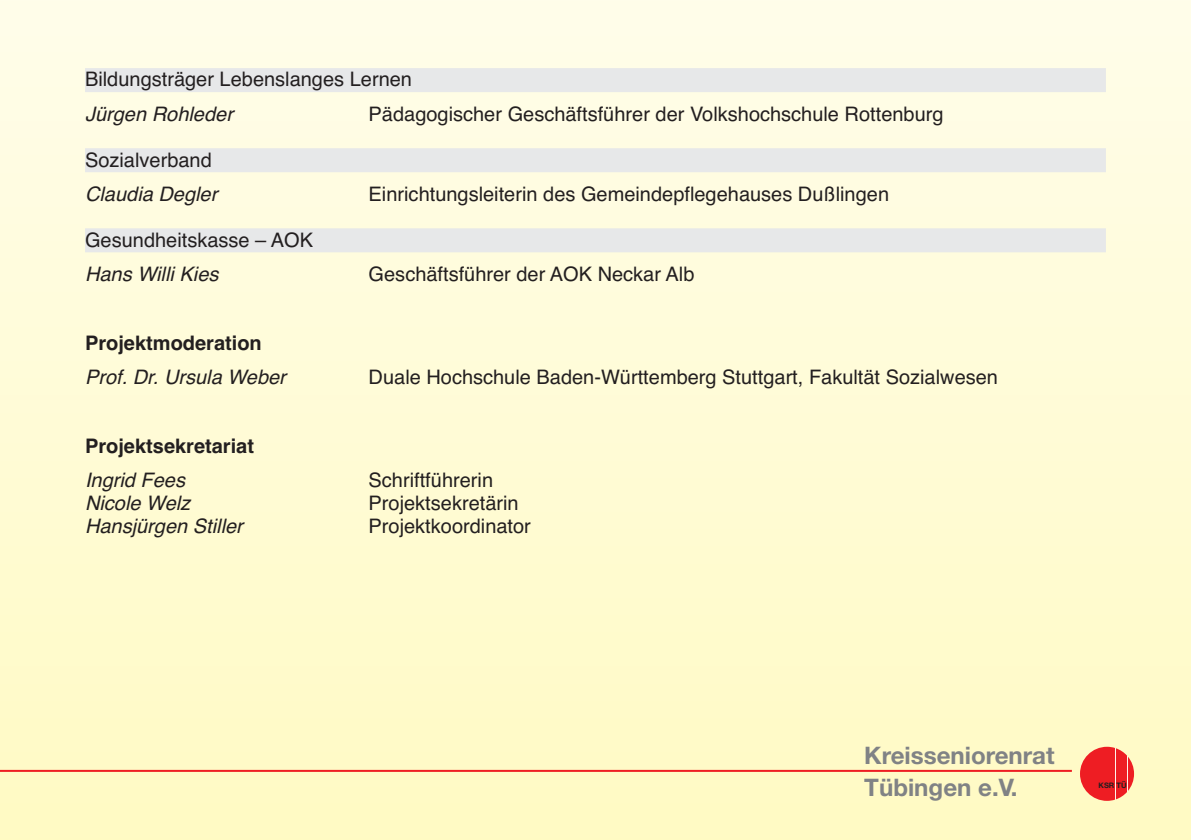
<style>
.page{position:relative;width:1191px;height:840px;background:#fff}
.page>*{position:absolute;margin:0;border:0;box-sizing:border-box;transform-origin:0 0}
.t1{font:700 24.2px/32.4px "Helvetica Neue";color:#808285}
.t2{font:20px "Helvetica";color:#231f20}
.t3{font:italic 20px "Helvetica";color:#231f20}
.t4{font:700 20px "Helvetica";color:#231f20}
.t5{font:700 7.6px "Helvetica Neue";color:#231f20}
</style>
<div class="page">
<img style="left:0;top:0;width:1191px;height:839px">
<div style="left:85px;top:68px;width:1021px;height:24px;background:#e7e8e9"></div>
<div style="left:85px;top:148px;width:1021px;height:24px;background:#e7e8e9"></div>
<div style="left:85px;top:228px;width:1021px;height:24px;background:#e7e8e9"></div>
<svg style="left:1080px;top:746px;width:54px;height:54px;background:#f15049"></svg>
<hr style="left:1115px;top:747px;width:1px;height:52px;background:#fff">
<hr style="left:0;top:769px;width:1071px;height:2px;background:#ee1d23">
<p class="t2" style="left:85px;top:68px;width:328px">Bildungsträger Lebenslanges Lernen</p>
<p class="t3" style="left:85px;top:102px;width:149px">Jürgen Rohleder</p>
<p class="t2" style="left:369px;top:102px;width:576px">Pädagogischer Geschäftsführer der Volkshochschule Rottenburg</p>
<p class="t2" style="left:85px;top:148px;width:128px">Sozialverband</p>
<p class="t3" style="left:85px;top:182px;width:134px">Claudia Degler</p>
<p class="t2" style="left:369px;top:182px;width:522px">Einrichtungsleiterin des Gemeindepflegehauses Dußlingen</p>
<p class="t2" style="left:85px;top:228px;width:229px">Gesundheitskasse – AOK</p>
<p class="t3" style="left:85px;top:262px;width:135px">Hans Willi Kies</p>
<p class="t2" style="left:369px;top:262px;width:327px">Geschäftsführer der AOK Neckar Alb</p>
<p class="t4" style="left:85px;top:331px;width:178px">Projektmoderation</p>
<p class="t3" style="left:85px;top:365px;width:202px">Prof. Dr. Ursula Weber</p>
<p class="t2" style="left:368px;top:365px;width:631px">Duale Hochschule Baden-Württemberg Stuttgart, Fakultät Sozialwesen</p>
<p class="t4" style="left:85px;top:434px;width:170px">Projektsekretariat</p>
<p class="t3" style="left:85px;top:468px;width:102px">Ingrid Fees</p>
<p class="t2" style="left:368px;top:468px;width:126px">Schriftführerin</p>
<p class="t3" style="left:85px;top:491px;width:107px">Nicole Welz</p>
<p class="t2" style="left:368px;top:491px;width:152px">Projektsekretärin</p>
<p class="t3" style="left:85px;top:514px;width:159px">Hansjürgen Stiller</p>
<p class="t2" style="left:368px;top:514px;width:164px">Projektkoordinator</p>
<p class="t1" style="left:864px;top:740px;width:192px">Kreisseniorenrat<br>Tübingen e.V.</p>
<p class="t5" style="left:1098px;top:782px;width:30px">KSR TÜ</p>
</div>
